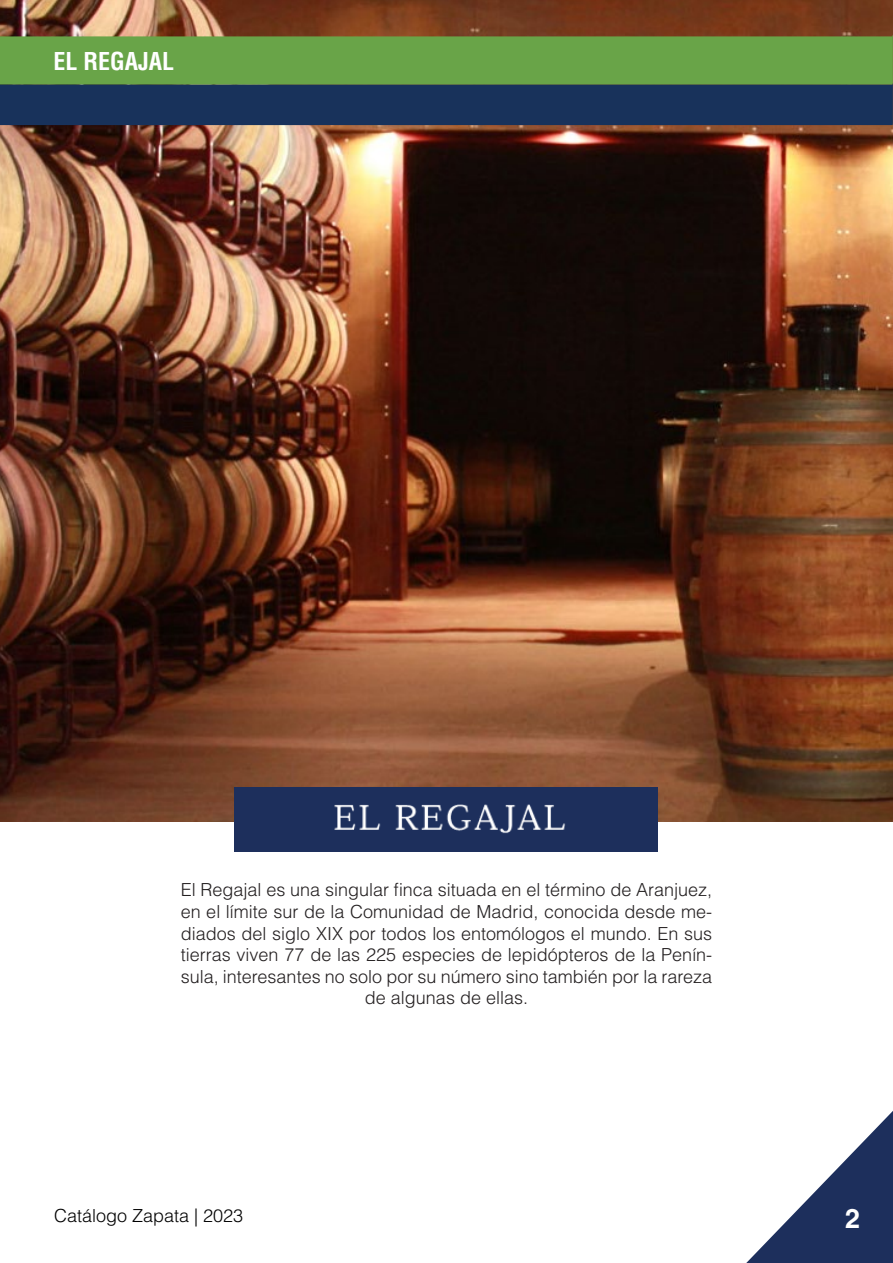
<style>
.page{position:relative;width:893px;height:1263px;background:#fff}
.page>*{position:absolute;margin:0;border:0;box-sizing:border-box;transform-origin:0 0}
.t1{font:700 27px "Helvetica LT Std";color:#fff}
.t2{font:700 condensed 24px "Helvetica LT Std";color:#fff}
.t3{font:300 18px/21.6px "Helvetica LT Std";color:#231f20;text-align:center}
.t4{font:300 18px "Helvetica LT Std";color:#000001}
</style>
<div class="page">
<svg style="left:746px;top:1111px;width:147px;height:152px"></svg>
<img style="left:0;top:0;width:893px;height:822px">
<div style="left:235px;top:787px;width:423px;height:64px;background:#1d2f5c"></div>
<img style="left:334px;top:804px;width:232px;height:30px">
<svg style="left:0;top:35px;width:893px;height:90px;background:#456f50"></svg>
<p class="t2" style="left:54px;top:47px;width:122px">EL REGAJAL</p>
<p class="t3" style="left:181px;top:879px;width:533px">El Regajal es una singular finca situada en el término de Aranjuez, en el límite sur de la Comunidad de Madrid, conocida desde me&shy;diados del siglo XIX por todos los entomólogos el mundo. En sus tierras viven 77 de las 225 especies de lepidópteros de la Penín&shy;sula, interesantes no solo por su número sino también por la rareza de algunas de ellas.</p>
<p class="t4" style="left:54px;top:1204px;width:191px">Catálogo Zapata | 2023</p>
<p class="t1" style="left:845px;top:1202px;width:17px">2</p>
</div>
